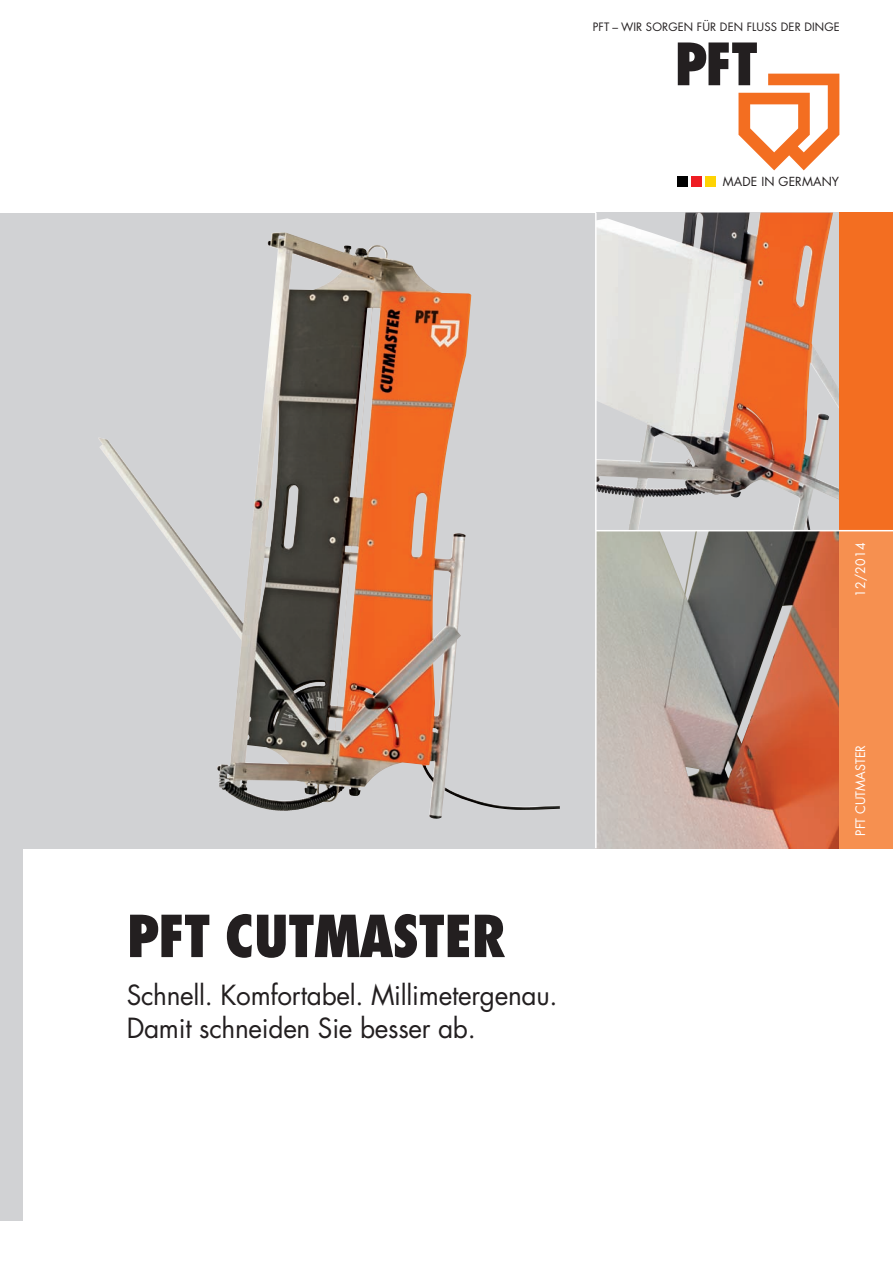
<style>
.page{position:relative;width:893px;height:1263px;background:#fff}
.page>*{position:absolute;margin:0;border:0;box-sizing:border-box;transform-origin:0 0}
.t1{font:800 condensed 56.25px "Futura";letter-spacing:-.015em;color:#231f20}
.t2{font:27px/33px "Futura";letter-spacing:-.01em;color:#231f20}
.t3{font:12.75px "Futura";color:#fff}
.t4{font:12.15px "Futura";letter-spacing:.01em;color:#231f20}
.t5{font:11.25px "Futura";letter-spacing:.01em;color:#231f20}
</style>
<div class="page">
<div style="left:0;top:213px;width:596px;height:635px;background:#d1d2d4"></div>
<img style="left:98px;top:232px;width:462px;height:587px">
<svg style="left:597px;top:213px;width:10px;height:317px;fill:#e5e4e1"></svg>
<img style="left:607px;top:213px;width:233px;height:317px">
<img style="left:597px;top:531px;width:243px;height:317px">
<div style="left:0;top:848px;width:22px;height:372px;background:#d1d2d4"></div>
<div style="left:840px;top:213px;width:53px;height:425px;background:#f36e21"></div>
<div style="left:840px;top:531px;width:53px;height:317px;background:#f69050"></div>
<hr style="left:596px;top:530px;width:297px;height:1px;background:#fff">
<svg style="left:678px;top:43px;width:161px;height:127px"></svg>
<div style="left:677px;top:177px;width:10px;height:10px;background:#010101"></div>
<div style="left:691px;top:177px;width:10px;height:10px;background:#ee1d23"></div>
<div style="left:705px;top:177px;width:11px;height:10px;background:#fed304"></div>
<hr style="left:595px;top:213px;width:2px;height:635px;background:#fff">
<p class="t5" style="left:593px;top:21px;width:248px">PFT – WIR SORGEN FÜR DEN FLUSS DER DINGE</p>
<p class="t4" style="left:723px;top:176px;width:118px">MADE IN GERMANY</p>
<h1 class="t1" style="left:127px;top:912px;width:380px">PFT CUTMASTER</h1>
<p class="t2" style="left:127px;top:981px;width:432px">Schnell. Komfortabel. Millimetergenau.<br>Damit schneiden Sie besser ab.</p>
<p class="t3" style="left:855px;top:597px;width:56px;rotate:-90deg">12/2014</p>
<p class="t3" style="left:855px;top:836px;width:92px;rotate:-90deg">PFT CUTMASTER</p>
</div>
